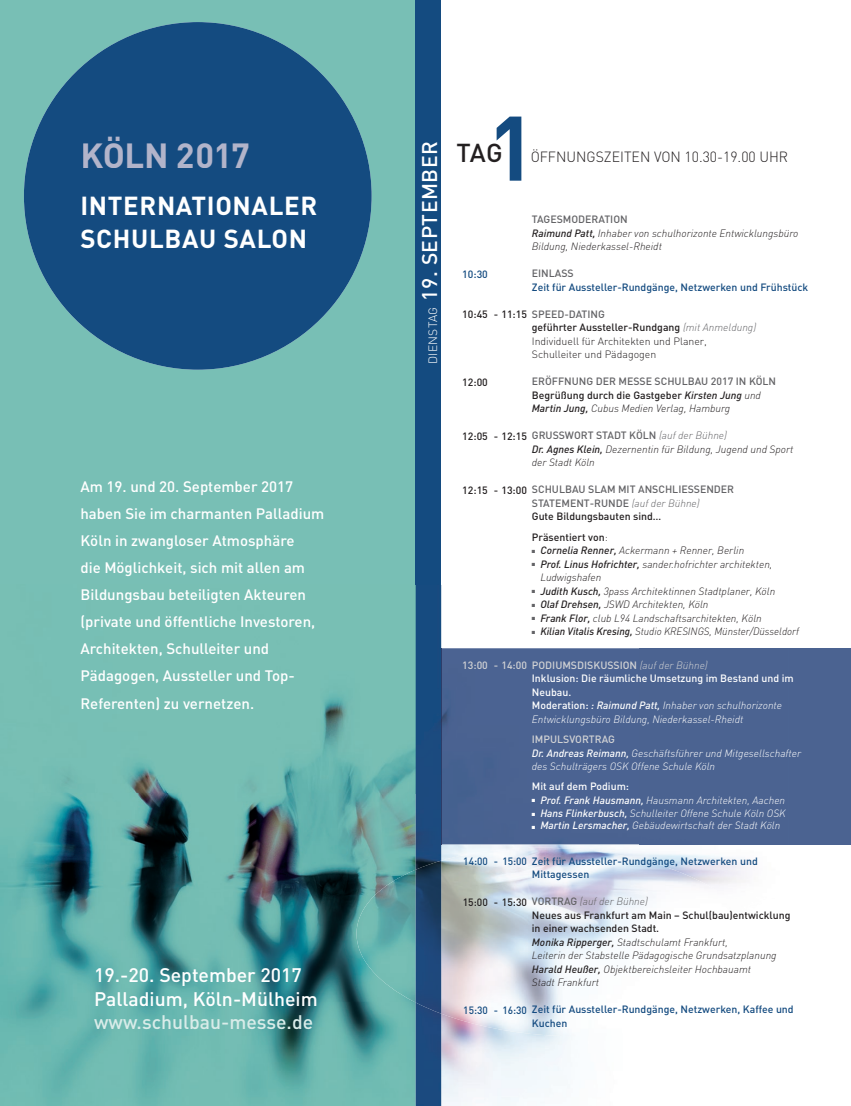
<style>
.page{position:relative;width:851px;height:1106px;background:#fff}
.page>*{position:absolute;margin:0;border:0;box-sizing:border-box;transform-origin:0 0}
.t1{font:700 90px "DIN";color:#144b80}
.t2{font:700 34.5px "DIN";letter-spacing:-.015em;color:#b2b4ca}
.t3{font:700 25.8px/32.8px "DIN";letter-spacing:.025em;color:#fff}
.t4{font:500 25.65px "DIN";color:#231f20}
.t5{font:500 21px "DIN";letter-spacing:.025em;color:#fff}
.t6{font:500 19.35px/23.2px "DIN";color:#fff}
.t7{font:500 19.35px "DIN";color:#d9ece9}
.t8{font:500 15px/27px "DIN";color:#fff}
.t9{font:300 14.7px "DIN";color:#231f20;scale:.96 1}
.t10{font:italic 300 10.5px/13.5px "DIN";color:#231f20}
.t11{font:italic 300 10.5px/13.5px "DIN";color:#fff}
.t12{font:500 10.5px/13.5px "DIN";color:#636366}
.t13{font:500 10.5px/13.5px "DIN";color:#144b80}
.t14{font:300 10.5px/13.5px "DIN";color:#231f20}
.t15{font:500 10.5px "DIN";color:#231f20}
.t16{font:italic 300 10.5px "DIN";color:#231f20;scale:.96 1}
.t17{font:500 10.5px "DIN";color:#144b80;scale:.96 1}
.t18{font:500 10.5px "DIN";color:#fff}
.t19{font:500 10.5px "DIN";color:#d1d2d4}
.s1{font-weight:300;font-size:12px}
.s2{font-weight:500;font-style:normal;color:#636366}
.s3{font-weight:500}
.s4{font-weight:500;color:#636366}
.s5{font-style:italic;color:#636366}
.s6{color:#231f20}
.s7{font-style:italic;color:#231f20}
.s8{font-weight:300;font-style:italic;color:#231f20}
.s9{color:#636366}
.s10{font-weight:300;font-style:italic}
.s11{font-weight:300}
.s12{font-weight:500;font-style:normal;color:#d1d2d4}
.s13{color:#d1d2d4}
.s14{font-weight:500;font-style:normal}
</style>
<div class="page">
<img style="left:468px;top:844px;width:320px;height:10px">
<img style="left:441px;top:1036px;width:130px;height:70px">
<img style="left:441px;top:847px;width:173px;height:189px">
<img style="left:613px;top:854px;width:133px;height:180px">
<div style="left:788px;top:648px;width:62px;height:196px;background:#4b6391"></div>
<div style="left:442px;top:648px;width:346px;height:196px;background:#4b6391"></div>
<svg style="left:442px;top:830px;width:17px;height:1px"></svg>
<div style="left:0;top:0;width:415px;height:585px;background:#78bfb5"></div>
<img style="left:0;top:585px;width:441px;height:521px">
<img style="left:355px;top:869px;width:60px;height:133px">
<div style="left:415px;top:0;width:26px;height:585px;background:#144b80"></div>
<img style="left:415px;top:860px;width:26px;height:153px">
<img style="left:441px;top:648px;width:1px;height:196px">
<div style="left:24px;top:22px;width:347px;height:348px;background:#144b80;border-radius:50%"></div>
<h1 class="t1" style="left:487px;top:89px;width:50px">1</h1>
<h2 class="t2" style="left:80px;top:133px;width:171px">KÖLN 2017</h2>
<h3 class="t4" style="left:456px;top:137px;width:48px">TAG</h3>
<h3 class="t5" style="left:416px;top:364px;width:225px;rotate:-90deg"><span class="s1">DIENSTAG</span> 19. SEPTEMBER</h3>
<h3 class="t9" style="left:530px;top:148px;width:269px">ÖFFNUNGSZEITEN VON 10.30-19.00 UHR</h3>
<h3 class="t3" style="left:80px;top:188px;width:238px">INTERNATIONALER<br>SCHULBAU SALON</h3>
<p class="t10" style="left:531px;top:212px;width:268px"><span class="s2">TAGESMODERATION<br></span><span class="s3">Raimund Patt,</span> Inhaber von schulhorizonte Entwicklungsbüro<br>Bildung, Niederkassel-Rheidt</p>
<p class="t12" style="left:531px;top:266px;width:43px">EINLASS</p>
<p class="t13" style="left:531px;top:280px;width:278px">Zeit für Aussteller-Rundgänge, Netzwerken und Frühstück</p>
<p class="t14" style="left:531px;top:307px;width:226px"><span class="s4">SPEED-DATING<br></span><span class="s3">geführter Aussteller-Rundgang</span> <span class="s5">(mit Anmeldung)<br></span>Individuell für Architekten und Planer, Schulleiter und Pädagogen</p>
<p class="t12" style="left:531px;top:374px;width:246px">ERÖFFNUNG DER MESSE SCHULBAU 2017 IN KÖLN<br><span class="s6">Begrüßung durch die Gastgeber</span> <span class="s7">Kirsten Jung</span> <span class="s8">und<br></span><span class="s7">Martin Jung,</span> <span class="s8">Cubus Medien Verlag, Hamburg</span></p>
<p class="t10" style="left:531px;top:428px;width:263px"><span class="s2">GRUSSWORT STADT KÖLN</span> <span class="s9">(auf der Bühne)<br></span><span class="s3">Dr. Agnes Klein,</span> Dezernentin für Bildung, Jugend und Sport der Stadt Köln</p>
<p class="t12" style="left:531px;top:482px;width:204px">SCHULBAU SLAM MIT ANSCHLIESSENDER<br>STATEMENT-RUNDE <span class="s10">(auf der Bühne)<br></span><span class="s6">Gute Bildungsbauten sind…</span></p>
<p class="t15" style="left:531px;top:530px;width:77px">Präsentiert von<span class="s11">:</span></p>
<p class="t10" style="left:531px;top:543px;width:214px"><span class="s9">■</span> <span class="s3">Cornelia Renner,</span> Ackermann + Renner, Berlin</p>
<p class="t10" style="left:540px;top:557px;width:233px;text-indent:-9px"><span class="s9">■</span> <span class="s3">Prof. Linus Hofrichter,</span> sander.hofrichter architekten,<br>Ludwigshafen</p>
<p class="t10" style="left:531px;top:584px;width:245px"><span class="s9">■</span> <span class="s3">Judith Kusch,</span> 3pass Architektinnen Stadtplaner, Köln</p>
<p class="t10" style="left:531px;top:597px;width:178px"><span class="s9">■</span> <span class="s3">Olaf Drehsen,</span> JSWD Architekten, Köln</p>
<p class="t10" style="left:531px;top:611px;width:231px"><span class="s9">■</span> <span class="s3">Frank Flor,</span> club L94 Landschaftsarchitekten, Köln</p>
<p class="t16" style="left:531px;top:625px;width:280px"><span class="s9">■</span> <span class="s3">Kilian Vitalis Kresing,</span> Studio KRESINGS, Münster/Düsseldorf</p>
<p class="t11" style="left:531px;top:658px;width:263px"><span class="s12">PODIUMSDISKUSSION</span> <span class="s13">(auf der Bühne)<br></span><span class="s14">Inklusion: Die räumliche Umsetzung im Bestand und im Neubau.<br>Moderation:</span> <span class="s3">: Raimund Patt,</span> Inhaber von schulhorizonte Entwicklungsbüro Bildung, Niederkassel-Rheidt</p>
<p class="t11" style="left:531px;top:732px;width:271px"><span class="s12">IMPULSVORTRAG<br></span><span class="s3">Dr. Andreas Reimann,</span> Geschäftsführer und Mitgesellschafter des Schulträgers OSK Offene Schule Köln</p>
<p class="t18" style="left:531px;top:780px;width:99px">Mit auf dem Podium:</p>
<p class="t11" style="left:531px;top:793px;width:255px">■ <span class="s3">Prof. Frank Hausmann,</span> Hausmann Architekten, Aachen</p>
<p class="t11" style="left:531px;top:806px;width:255px">■ <span class="s3">Hans Flinkerbusch,</span> Schulleiter Offene Schule Köln OSK</p>
<p class="t11" style="left:531px;top:818px;width:250px">■ <span class="s3">Martin Lersmacher,</span> Gebäudewirtschaft der Stadt Köln</p>
<p class="t13" style="left:531px;top:853px;width:227px">Zeit für Aussteller-Rundgänge, Netzwerken und<br>Mittagessen</p>
<p class="t10" style="left:531px;top:894px;width:260px"><span class="s2">VORTRAG</span> <span class="s9">(auf der Bühne)<br></span><span class="s14">Neues aus Frankfurt am Main – Schul(bau)entwicklung in einer wachsenden Stadt.<br></span><span class="s3">Monika Ripperger,</span> Stadtschulamt Frankfurt,<br>Leiterin der Stabstelle Pädagogische Grundsatzplanung <span class="s3">Harald Heußer,</span> Objektbereichsleiter Hochbauamt<br>Stadt Frankfurt</p>
<p class="t13" style="left:531px;top:1002px;width:263px">Zeit für Aussteller-Rundgänge, Netzwerken, Kaffee und<br>Kuchen</p>
<p class="t13" style="left:462px;top:267px;width:27px">10:30</p>
<p class="t15" style="left:462px;top:308px;width:66px">10:45 - 11:15</p>
<p class="t15" style="left:462px;top:375px;width:27px">12:00</p>
<p class="t15" style="left:462px;top:429px;width:66px">12:05 - 12:15</p>
<p class="t8" style="left:80px;top:473px;width:245px">Am 19. und 20. September 2017 haben Sie im charmanten Palladium<br>Köln in zwangloser Atmosphäre<br>die Möglichkeit, sich mit allen am<br>Bildungsbau beteiligten Akteuren (private und öffentliche Investoren,<br>Architekten, Schulleiter und<br>Pädagogen, Aussteller und Top-<br>Referenten) zu vernetzen.</p>
<p class="t15" style="left:462px;top:483px;width:66px">12:15 - 13:00</p>
<p class="t19" style="left:462px;top:659px;width:66px">13:00 - 14:00</p>
<p class="t17" style="left:463px;top:854px;width:68px">14:00 - 15:00</p>
<p class="t15" style="left:462px;top:895px;width:66px">15:00 - 15:30</p>
<h3 class="t6" style="left:94px;top:963px;width:225px">19.-20. September 2017<br>Palladium, Köln-Mülheim</h3>
<h3 class="t7" style="left:94px;top:1009px;width:220px">www.schulbau-messe.de</h3>
<p class="t17" style="left:463px;top:1003px;width:68px">15:30 - 16:30</p>
</div>
